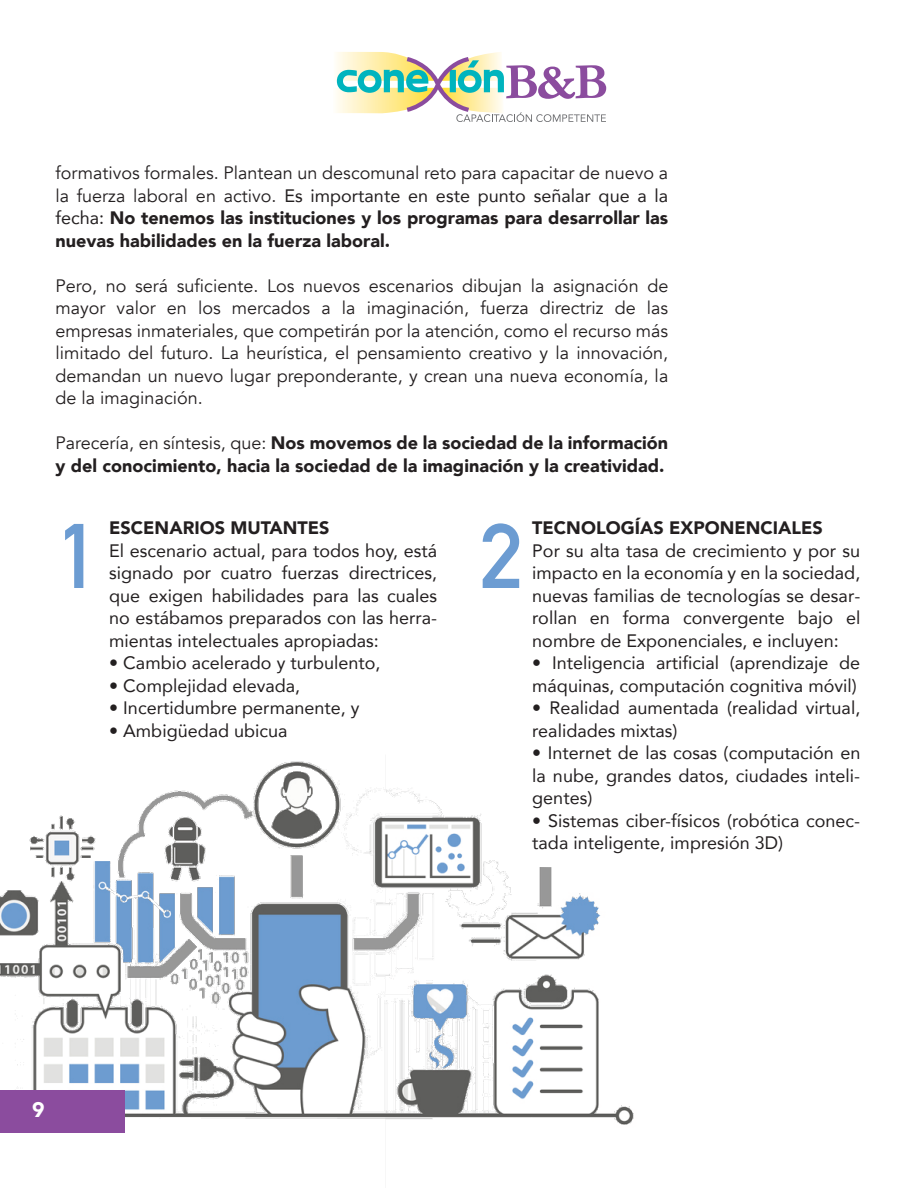
<style>
.page{position:relative;width:918px;height:1188px;background:#fff}
.page>*{position:absolute;margin:0;border:0;box-sizing:border-box;transform-origin:0 0}
.t1{font:700 90px "DIN Alternate";color:#6c9cd2}
.t2{font:900 21px "Avenir";color:#fff}
.t3{font:18px/22.5px "Avenir";color:#231f20;text-align:justify}
.t4{font:900 18px/22.5px "Avenir";color:#231f20;text-align:justify}
.t5{font:18px/22.5px "Avenir";color:#231f20;text-align:justify}
.s1{font-weight:400}
</style>
<div class="page">
<img style="left:0;top:761px;width:634px;height:364px">
<svg style="left:336px;top:52px;width:270px;height:70px"></svg>
<div style="left:0;top:1090px;width:125px;height:43px;background:#8b4c9e"></div>
<p class="t4" style="left:55px;top:162px;width:614px"><span class="s1">formativos formales. Plantean un descomunal reto para capacitar de nuevo a la fuerza laboral en activo.</span> <span class="s1">Es importante en este punto señalar que a la fecha:</span> No tenemos las instituciones y los programas para desarrollar las nuevas habilidades en la fuerza laboral.</p>
<p class="t5" style="left:55px;top:275px;width:614px">Pero, no será suficiente. Los nuevos escenarios dibujan la asignación de mayor valor en los mercados a la imaginación, fuerza directriz de las empresas inmateriales, que competirán por la atención, como el recurso más limitado del futuro. La heurística, el pensamiento creativo y la innovación, demandan un nuevo lugar preponderante, y crean una nueva economía, la de la imaginación.</p>
<p class="t4" style="left:55px;top:432px;width:614px"><span class="s1">Parecería, en síntesis, que:</span> Nos movemos de la sociedad de la información y del conocimiento, hacia la sociedad de la imaginación y la creatividad.</p>
<h1 class="t1" style="left:57px;top:488px;width:45px">1</h1>
<p class="t4" style="left:532px;top:516px;width:292px">TECNOLOGÍAS EXPONENCIALES</p>
<p class="t4" style="left:109px;top:516px;width:222px">ESCENARIOS MUTANTES</p>
<p class="t3" style="left:109px;top:539px;width:330px">El escenario actual, para todos hoy, está signado por cuatro fuerzas directrices, que exigen habilidades para las cuales no estábamos preparados con las herra&shy;mientas intelectuales apropiadas:</p>
<p class="t3" style="left:109px;top:651px;width:273px">• Cambio acelerado y turbulento,</p>
<p class="t3" style="left:109px;top:674px;width:193px">• Complejidad elevada,</p>
<p class="t3" style="left:109px;top:696px;width:252px">• Incertidumbre permanente, y</p>
<p class="t3" style="left:109px;top:719px;width:180px">• Ambigüedad ubicua</p>
<h1 class="t1" style="left:480px;top:488px;width:45px">2</h1>
<p class="t3" style="left:532px;top:539px;width:330px">Por su alta tasa de crecimiento y por su impacto en la economía y en la sociedad, nuevas familias de tecnologías se desar&shy;rollan en forma convergente bajo el nombre de Exponenciales, e incluyen:</p>
<p class="t3" style="left:532px;top:651px;width:330px">• Inteligencia artificial (aprendizaje de máquinas, computación cognitiva móvil)</p>
<p class="t3" style="left:532px;top:696px;width:330px">• Realidad aumentada (realidad virtual, realidades mixtas)</p>
<p class="t3" style="left:532px;top:741px;width:330px">• Internet de las cosas (computación en la nube, grandes datos, ciudades inteli&shy;gentes)</p>
<p class="t3" style="left:532px;top:809px;width:330px">• Sistemas ciber-físicos (robótica conec&shy;tada inteligente, impresión 3D)</p>
<p class="t2" style="left:32px;top:1092px;width:14px">9</p>
</div>
